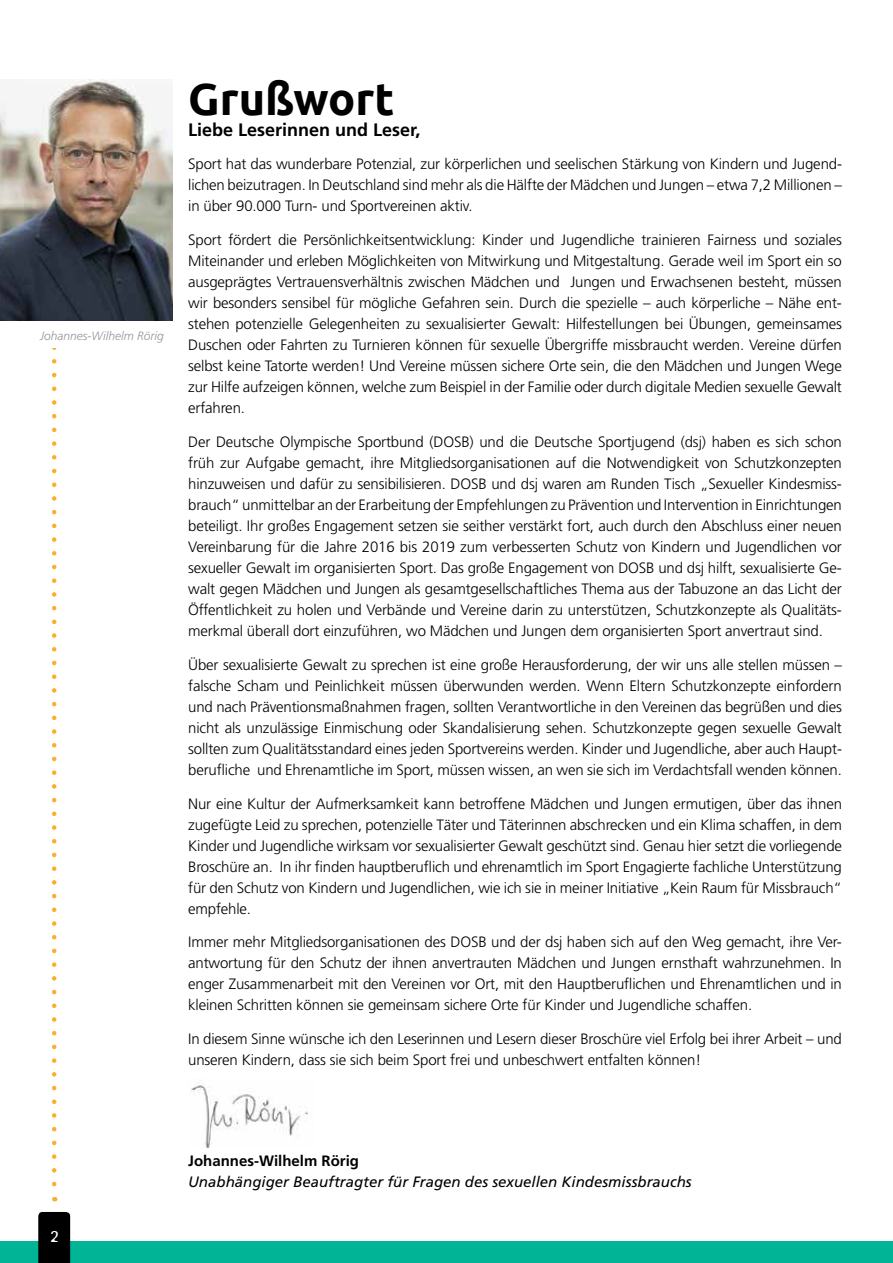
<style>
.page{position:relative;width:893px;height:1263px;background:#fff}
.page>*{position:absolute;margin:0;border:0;box-sizing:border-box;transform-origin:0 0}
.t1{font:700 45px "Ubuntu";color:#000}
.t2{font:700 18px "Frutiger";color:#000}
.t3{font:300 18px "Blur";color:#fff}
.t4{font:300 15px/21px "Frutiger";letter-spacing:-.01em;color:#000;text-align:justify}
.t5{font:italic 15px "Frutiger";color:#000}
.t6{font:700 15px "Frutiger";color:#000}
.t7{font:italic 300 12px "Frutiger";color:#939598}
</style>
<div class="page">
<img style="left:191px;top:1080px;width:117px;height:67px">
<div style="left:0;top:1242px;width:893px;height:21px;background:#00b495"></div>
<div style="left:38px;top:1212px;width:32px;height:51px;background:#000"></div>
<svg style="left:52px;top:348px;width:4px;height:853px"></svg>
<img style="left:0;top:80px;width:172px;height:241px">
<p class="t7" style="left:40px;top:329px;width:125px">Johannes-Wilhelm Rörig</p>
<h1 class="t1" style="left:188px;top:71px;width:208px">Grußwort</h1>
<p class="t2" style="left:188px;top:119px;width:234px">Liebe Leserinnen und Leser,</p>
<p class="t4" style="left:188px;top:154px;width:655px">Sport hat das wunderbare Potenzial, zur körperlichen und seelischen Stärkung von Kindern und Jugend&shy;lichen beizutragen. In Deutschland sind mehr als die Hälfte der Mädchen und Jungen – etwa 7,2 Millionen – in über 90.000 Turn- und Sportvereinen aktiv.</p>
<p class="t4" style="left:188px;top:229px;width:655px">Sport fördert die Persönlichkeitsentwicklung: Kinder und Jugendliche trainieren Fairness und soziales Miteinander und erleben Möglichkeiten von Mitwirkung und Mitgestaltung. Gerade weil im Sport ein so ausgeprägtes Vertrauensverhältnis zwischen Mädchen und Jungen und Erwachsenen besteht, müssen wir besonders sensibel für mögliche Gefahren sein. Durch die spezielle – auch körperliche – Nähe ent&shy;stehen potenzielle Gelegenheiten zu sexualisierter Gewalt: Hilfestellungen bei Übungen, gemeinsames Duschen oder Fahrten zu Turnieren können für sexuelle Übergriffe missbraucht werden. Vereine dürfen selbst keine Tatorte werden! Und Vereine müssen sichere Orte sein, die den Mädchen und Jungen Wege zur Hilfe aufzeigen können, welche zum Beispiel in der Familie oder durch digitale Medien sexuelle Gewalt erfahren.</p>
<p class="t4" style="left:188px;top:431px;width:655px">Der Deutsche Olympische Sportbund (DOSB) und die Deutsche Sportjugend (dsj) haben es sich schon früh zur Aufgabe gemacht, ihre Mitgliedsorganisationen auf die Notwendigkeit von Schutzkonzepten hinzuweisen und dafür zu sensibilisieren. DOSB und dsj waren am Runden Tisch „Sexueller Kindesmiss&shy;brauch“ unmittelbar an der Erarbeitung der Empfehlungen zu Prävention und Intervention in Einrichtungen beteiligt. Ihr großes Engagement setzen sie seither verstärkt fort, auch durch den Abschluss einer neuen Vereinbarung für die Jahre 2016 bis 2019 zum verbesserten Schutz von Kindern und Jugendlichen vor sexueller Gewalt im organisierten Sport. Das große Engagement von DOSB und dsj hilft, sexualisierte Ge&shy;walt gegen Mädchen und Jungen als gesamtgesellschaftliches Thema aus der Tabuzone an das Licht der Öffentlichkeit zu holen und Verbände und Vereine darin zu unterstützen, Schutzkonzepte als Qualitäts&shy;merkmal überall dort einzuführen, wo Mädchen und Jungen dem organisierten Sport anvertraut sind.</p>
<p class="t4" style="left:188px;top:654px;width:655px">Über sexualisierte Gewalt zu sprechen ist eine große Herausforderung, der wir uns alle stellen müssen – falsche Scham und Peinlichkeit müssen überwunden werden. Wenn Eltern Schutzkonzepte einfordern und nach Präventionsmaßnahmen fragen, sollten Verantwortliche in den Vereinen das begrüßen und dies nicht als unzulässige Einmischung oder Skandalisierung sehen. Schutzkonzepte gegen sexuelle Gewalt sollten zum Qualitätsstandard eines jeden Sportvereins werden. Kinder und Jugendliche, aber auch Haupt&shy;berufliche und Ehrenamtliche im Sport, müssen wissen, an wen sie sich im Verdachtsfall wenden können.</p>
<p class="t4" style="left:188px;top:793px;width:655px">Nur eine Kultur der Aufmerksamkeit kann betroffene Mädchen und Jungen ermutigen, über das ihnen zugefügte Leid zu sprechen, potenzielle Täter und Täterinnen abschrecken und ein Klima schaffen, in dem Kinder und Jugendliche wirksam vor sexualisierter Gewalt geschützt sind. Genau hier setzt die vorliegende Broschüre an. In ihr finden hauptberuflich und ehrenamtlich im Sport Engagierte fachliche Unterstützung für den Schutz von Kindern und Jugendlichen, wie ich sie in meiner Initiative „Kein Raum für Missbrauch“ empfehle.</p>
<p class="t4" style="left:188px;top:931px;width:655px">Immer mehr Mitgliedsorganisationen des DOSB und der dsj haben sich auf den Weg gemacht, ihre Ver&shy;antwortung für den Schutz der ihnen anvertrauten Mädchen und Jungen ernsthaft wahrzunehmen. In enger Zusammenarbeit mit den Vereinen vor Ort, mit den Hauptberuflichen und Ehrenamtlichen und in kleinen Schritten können sie gemeinsam sichere Orte für Kinder und Jugendliche schaffen.</p>
<p class="t4" style="left:188px;top:1028px;width:655px">In diesem Sinne wünsche ich den Leserinnen und Lesern dieser Broschüre viel Erfolg bei ihrer Arbeit – und unseren Kindern, dass sie sich beim Sport frei und unbeschwert entfalten können!</p>
<p class="t3" style="left:50px;top:1226px;width:10px">2</p>
<p class="t6" style="left:188px;top:1152px;width:172px">Johannes-Wilhelm Rörig</p>
<p class="t5" style="left:188px;top:1173px;width:505px">Unabhängiger Beauftragter für Fragen des sexuellen Kindesmissbrauchs</p>
</div>
